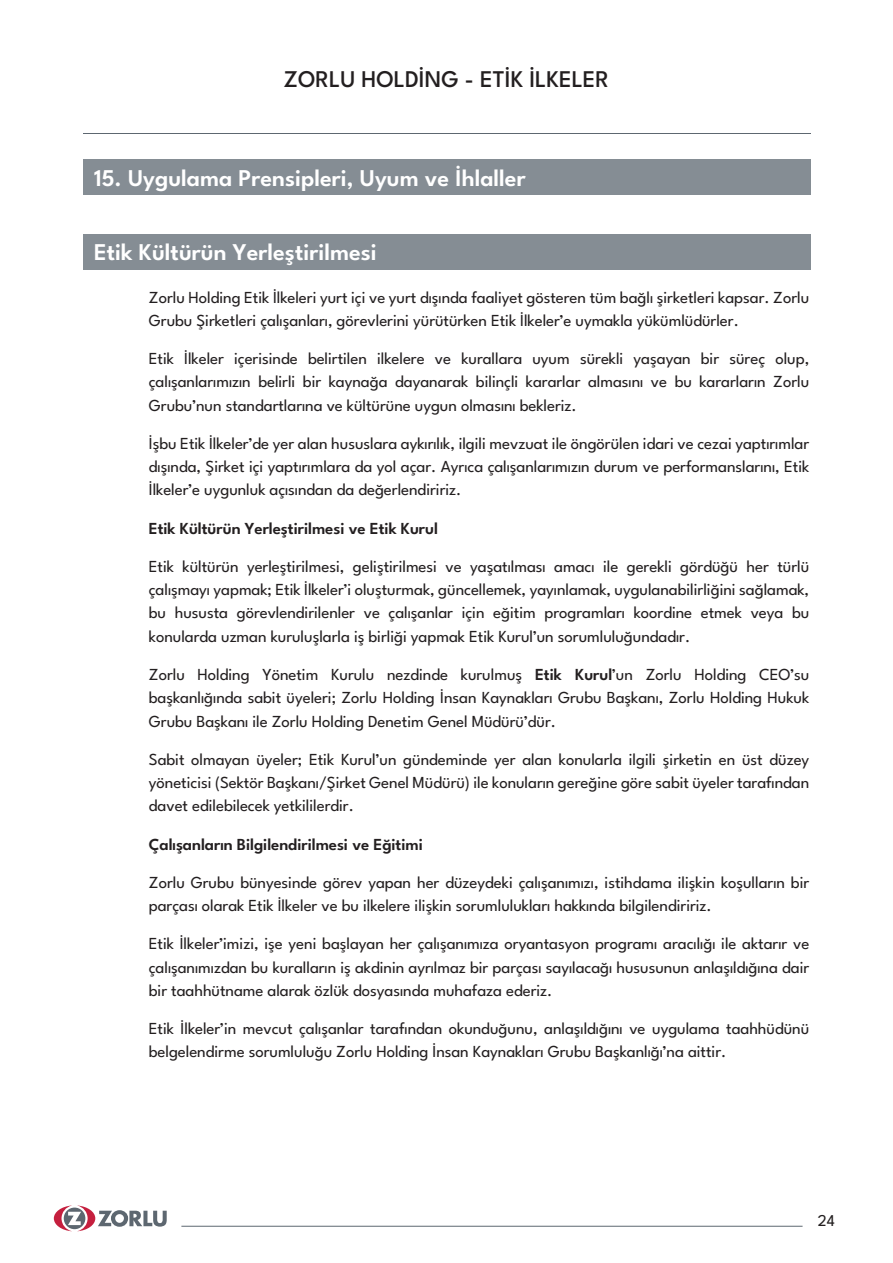
<style>
.page{position:relative;width:893px;height:1263px;background:#fff}
.page>*{position:absolute;margin:0;border:0;box-sizing:border-box;transform-origin:0 0}
.t1{font:600 24px "League Spartan";color:#fff}
.t2{font:500 24px "League Spartan";color:#231f20}
.t3{font:16.8px/23.2px "League Spartan";letter-spacing:-.005em;color:#231f20;text-align:justify}
.t4{font:600 16.8px "League Spartan";letter-spacing:-.005em;color:#231f20}
.t5{font:16.5px "League Spartan";color:#231f20}
.s1{font-weight:600}
</style>
<div class="page">
<hr style="left:83px;top:133px;width:727px;height:1px;background:#5d6770">
<svg style="left:54px;top:1205px;width:113px;height:26px"></svg>
<hr style="left:181px;top:1226px;width:622px;height:1px;background:#5d6770">
<div style="left:83px;top:160px;width:727px;height:35px;background:#858d94"></div>
<div style="left:83px;top:234px;width:727px;height:36px;background:#858d94"></div>
<h1 class="t2" style="left:284px;top:61px;width:327px">ZORLU HOLDİNG - ETİK İLKELER</h1>
<h1 class="t1" style="left:94px;top:160px;width:433px">15. Uygulama Prensipleri, Uyum ve İhlaller</h1>
<h1 class="t1" style="left:94px;top:235px;width:284px">Etik Kültürün Yerleştirilmesi</h1>
<p class="t3" style="left:149px;top:284px;width:662px">Zorlu Holding Etik İlkeleri yurt içi ve yurt dışında faaliyet gösteren tüm bağlı şirketleri kapsar. Zorlu<br>Grubu Şirketleri çalışanları, görevlerini yürütürken Etik İlkeler’e uymakla yükümlüdürler.</p>
<p class="t3" style="left:149px;top:345px;width:662px">Etik İlkeler içerisinde belirtilen ilkelere ve kurallara uyum sürekli yaşayan bir süreç olup, çalışanlarımızın belirli bir kaynağa dayanarak bilinçli kararlar almasını ve bu kararların Zorlu Grubu’nun standartlarına ve kültürüne uygun olmasını bekleriz.</p>
<p class="t3" style="left:149px;top:430px;width:662px">İşbu Etik İlkeler’de yer alan hususlara aykırılık, ilgili mevzuat ile öngörülen idari ve cezai yaptırımlar dışında, Şirket içi yaptırımlara da yol açar. Ayrıca çalışanlarımızın durum ve performanslarını, Etik İlkeler’e uygunluk açısından da değerlendiririz.</p>
<p class="t4" style="left:149px;top:516px;width:291px">Etik Kültürün Yerleştirilmesi ve Etik Kurul</p>
<p class="t3" style="left:149px;top:553px;width:662px">Etik kültürün yerleştirilmesi, geliştirilmesi ve yaşatılması amacı ile gerekli gördüğü her türlü çalışmayı yapmak; Etik İlkeler’i oluşturmak, güncellemek, yayınlamak, uygulanabilirliğini sağlamak, bu hususta görevlendirilenler ve çalışanlar için eğitim programları koordine etmek veya bu konularda uzman kuruluşlarla iş birliği yapmak Etik Kurul’un sorumluluğundadır.</p>
<p class="t3" style="left:149px;top:661px;width:662px">Zorlu Holding Yönetim Kurulu nezdinde kurulmuş <span class="s1">Etik Kurul</span>’un Zorlu Holding CEO’su başkanlığında sabit üyeleri; Zorlu Holding İnsan Kaynakları Grubu Başkanı, Zorlu Holding Hukuk Grubu Başkanı ile Zorlu Holding Denetim Genel Müdürü’dür.</p>
<p class="t3" style="left:149px;top:746px;width:662px">Sabit olmayan üyeler; Etik Kurul’un gündeminde yer alan konularla ilgili şirketin en üst düzey yöneticisi (Sektör Başkanı/Şirket Genel Müdürü) ile konuların gereğine göre sabit üyeler tarafından davet edilebilecek yetkililerdir.</p>
<p class="t4" style="left:149px;top:832px;width:276px">Çalışanların Bilgilendirilmesi ve Eğitimi</p>
<p class="t3" style="left:149px;top:869px;width:662px">Zorlu Grubu bünyesinde görev yapan her düzeydeki çalışanımızı, istihdama ilişkin koşulların bir parçası olarak Etik İlkeler ve bu ilkelere ilişkin sorumlulukları hakkında bilgilendiririz.</p>
<p class="t3" style="left:149px;top:931px;width:662px">Etik İlkeler’imizi, işe yeni başlayan her çalışanımıza oryantasyon programı aracılığı ile aktarır ve çalışanımızdan bu kuralların iş akdinin ayrılmaz bir parçası sayılacağı hususunun anlaşıldığına dair bir taahhütname alarak özlük dosyasında muhafaza ederiz.</p>
<p class="t3" style="left:149px;top:1015px;width:662px">Etik İlkeler’in mevcut çalışanlar tarafından okunduğunu, anlaşıldığını ve uygulama taahhüdünü belgelendirme sorumluluğu Zorlu Holding İnsan Kaynakları Grubu Başkanlığı’na aittir.</p>
<p class="t5" style="left:818px;top:1209px;width:19px">24</p>
</div>
